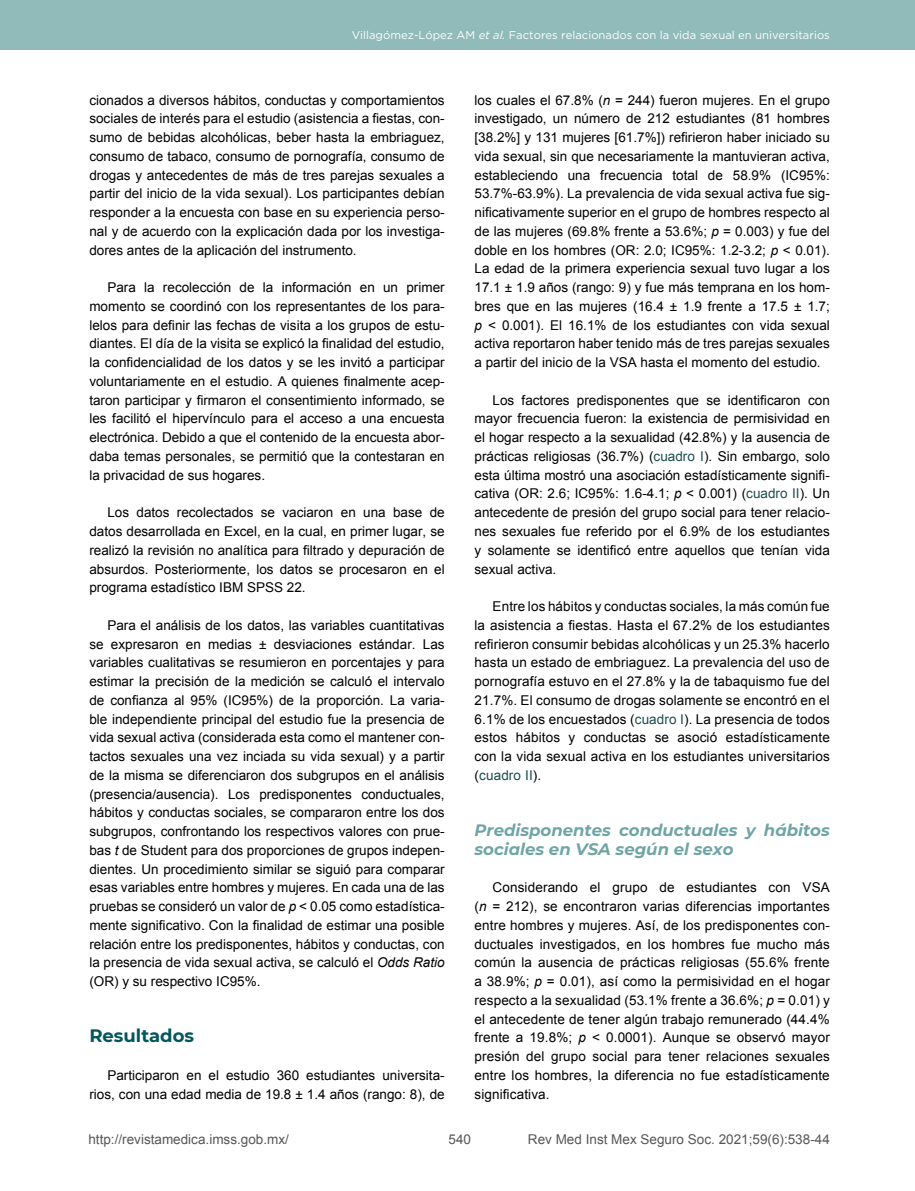
<style>
.page{position:relative;width:915px;height:1191px;background:#fff}
.page>*{position:absolute;margin:0;border:0;box-sizing:border-box;transform-origin:0 0}
.t1{font:700 18px "Montserrat";color:#01575a}
.t2{font:italic 700 16.5px/18.8px "Montserrat";color:#6fa5a5}
.t3{font:13.5px/18.8px "Arial";color:#000;text-align:justify}
.t4{font:13.5px "Arial";color:#575756}
.t5{font:11.25px "Gotham";color:#fff}
.s1{font-style:italic}
.s2{color:#1b4e4e}
</style>
<div class="page">
<div style="left:0;top:0;width:914px;height:50px;background:#91baba"></div>
<p class="t5" style="left:351px;top:28px;width:479px">Villagómez-López AM <span class="s1">et al.</span> Factores relacionados con la vida sexual en universitarios</p>
<p class="t3" style="left:89px;top:91px;width:357px">cionados a diversos hábitos, conductas y comportamientos sociales de interés para el estudio (asistencia a fiestas, con&shy;sumo de bebidas alcohólicas, beber hasta la embriaguez, consumo de tabaco, consumo de pornografía, consumo de drogas y antecedentes de más de tres parejas sexuales a partir del inicio de la vida sexual). Los participantes debían responder a la encuesta con base en su experiencia perso&shy;nal y de acuerdo con la explicación dada por los investiga&shy;dores antes de la aplicación del instrumento.</p>
<p class="t3" style="left:89px;top:278px;width:357px;text-indent:18px">Para la recolección de la información en un primer momento se coordinó con los representantes de los para&shy;lelos para definir las fechas de visita a los grupos de estu&shy;diantes. El día de la visita se explicó la finalidad del estudio, la confidencialidad de los datos y se les invitó a participar voluntariamente en el estudio. A quienes finalmente acep&shy;taron participar y firmaron el consentimiento informado, se les facilitó el hipervínculo para el acceso a una encuesta electrónica. Debido a que el contenido de la encuesta abor&shy;daba temas personales, se permitió que la contestaran en la privacidad de sus hogares.</p>
<p class="t3" style="left:89px;top:503px;width:357px;text-indent:18px">Los datos recolectados se vaciaron en una base de datos desarrollada en Excel, en la cual, en primer lugar, se realizó la revisión no analítica para filtrado y depuración de absurdos. Posteriormente, los datos se procesaron en el programa estadístico IBM SPSS 22.</p>
<p class="t3" style="left:89px;top:616px;width:357px;text-indent:18px">Para el análisis de los datos, las variables cuantitativas se expresaron en medias ± desviaciones estándar. Las variables cualitativas se resumieron en porcentajes y para estimar la precisión de la medición se calculó el intervalo de confianza al 95% (IC95%) de la proporción. La varia&shy;ble independiente principal del estudio fue la presencia de vida sexual activa (considerada esta como el mantener con&shy;tactos sexuales una vez inciada su vida sexual) y a partir de la misma se diferenciaron dos subgrupos en el análisis (presencia/ausencia). Los predisponentes conductuales, hábitos y conductas sociales, se compararon entre los dos subgrupos, confrontando los respectivos valores con prue&shy;bas <span class="s1">t</span> de Student para dos proporciones de grupos indepen&shy;dientes. Un procedimiento similar se siguió para comparar esas variables entre hombres y mujeres. En cada una de las pruebas se consideró un valor de <span class="s1">p</span> &lt; 0.05 como estadística&shy;mente significativo. Con la finalidad de estimar una posible relación entre los predisponentes, hábitos y conductas, con la presencia de vida sexual activa, se calculó el <span class="s1">Odds Ratio </span>(OR) y su respectivo IC95%.</p>
<h1 class="t1" style="left:89px;top:1023px;width:106px">Resultados</h1>
<p class="t3" style="left:89px;top:1066px;width:357px;text-align:right">Participaron en el estudio 360 estudiantes universita&shy;rios, con una edad media de 19.8 ± 1.4 años (rango: 8), de</p>
<p class="t3" style="left:474px;top:91px;width:357px">los cuales el 67.8% (<span class="s1">n</span> = 244) fueron mujeres. En el grupo investigado, un número de 212 estudiantes (81 hombres [38.2%] y 131 mujeres [61.7%]) refirieron haber iniciado su vida sexual, sin que necesariamente la mantuvieran activa, estableciendo una frecuencia total de 58.9% (IC95%:<br>53.7%-63.9%). La prevalencia de vida sexual activa fue sig&shy;nificativamente superior en el grupo de hombres respecto al de las mujeres (69.8% frente a 53.6%; <span class="s1">p</span> = 0.003) y fue del doble en los hombres (OR: 2.0; IC95%: 1.2-3.2; <span class="s1">p</span> &lt; 0.01).<br>La edad de la primera experiencia sexual tuvo lugar a los 17.1 ± 1.9 años (rango: 9) y fue más temprana en los hom&shy;bres que en las mujeres (16.4 ± 1.9 frente a 17.5 ± 1.7; <span class="s1">p</span> &lt; 0.001). El 16.1% de los estudiantes con vida sexual activa reportaron haber tenido más de tres parejas sexuales a partir del inicio de la VSA hasta el momento del estudio.</p>
<p class="t3" style="left:474px;top:391px;width:357px;text-indent:18px">Los factores predisponentes que se identificaron con mayor frecuencia fueron: la existencia de permisividad en el hogar respecto a la sexualidad (42.8%) y la ausencia de prácticas religiosas (36.7%) (<span class="s2">cuadro I</span>). Sin embargo, solo esta última mostró una asociación estadísticamente signifi&shy;cativa (OR: 2.6; IC95%: 1.6-4.1; <span class="s1">p</span> &lt; 0.001) (<span class="s2">cuadro II</span>). Un antecedente de presión del grupo social para tener relacio&shy;nes sexuales fue referido por el 6.9% de los estudiantes y solamente se identificó entre aquellos que tenían vida sexual activa.</p>
<p class="t3" style="left:474px;top:597px;width:357px;text-indent:18px">Entre los hábitos y conductas sociales, la más común fue la asistencia a fiestas. Hasta el 67.2% de los estudiantes refirieron consumir bebidas alcohólicas y un 25.3% hacerlo hasta un estado de embriaguez. La prevalencia del uso de pornografía estuvo en el 27.8% y la de tabaquismo fue del 21.7%. El consumo de drogas solamente se encontró en el 6.1% de los encuestados (<span class="s2">cuadro I</span>). La presencia de todos estos hábitos y conductas se asoció estadísticamente con la vida sexual activa en los estudiantes universitarios (<span class="s2">cuadro II</span>).</p>
<p class="t2" style="left:474px;top:820px;width:357px">Predisponentes conductuales y hábitos sociales en VSA según el sexo</p>
<p class="t3" style="left:474px;top:878px;width:357px;text-indent:18px">Considerando el grupo de estudiantes con VSA (<span class="s1">n</span> = 212), se encontraron varias diferencias importantes entre hombres y mujeres. Así, de los predisponentes con&shy;ductuales investigados, en los hombres fue mucho más común la ausencia de prácticas religiosas (55.6% frente a 38.9%; <span class="s1">p</span> = 0.01), así como la permisividad en el hogar respecto a la sexualidad (53.1% frente a 36.6%; <span class="s1">p</span> = 0.01) y el antecedente de tener algún trabajo remunerado (44.4% frente a 19.8%; <span class="s1">p</span> &lt; 0.0001). Aunque se observó mayor presión del grupo social para tener relaciones sexuales entre los hombres, la diferencia no fue estadísticamente significativa.</p>
<p class="t4" style="left:88px;top:1130px;width:202px">http://revistamedica.imss.gob.mx/</p>
<p class="t4" style="left:527px;top:1130px;width:303px">Rev Med Inst Mex Seguro Soc. 2021;59(6):538-44</p>
<p class="t4" style="left:448px;top:1130px;width:24px">540</p>
</div>
